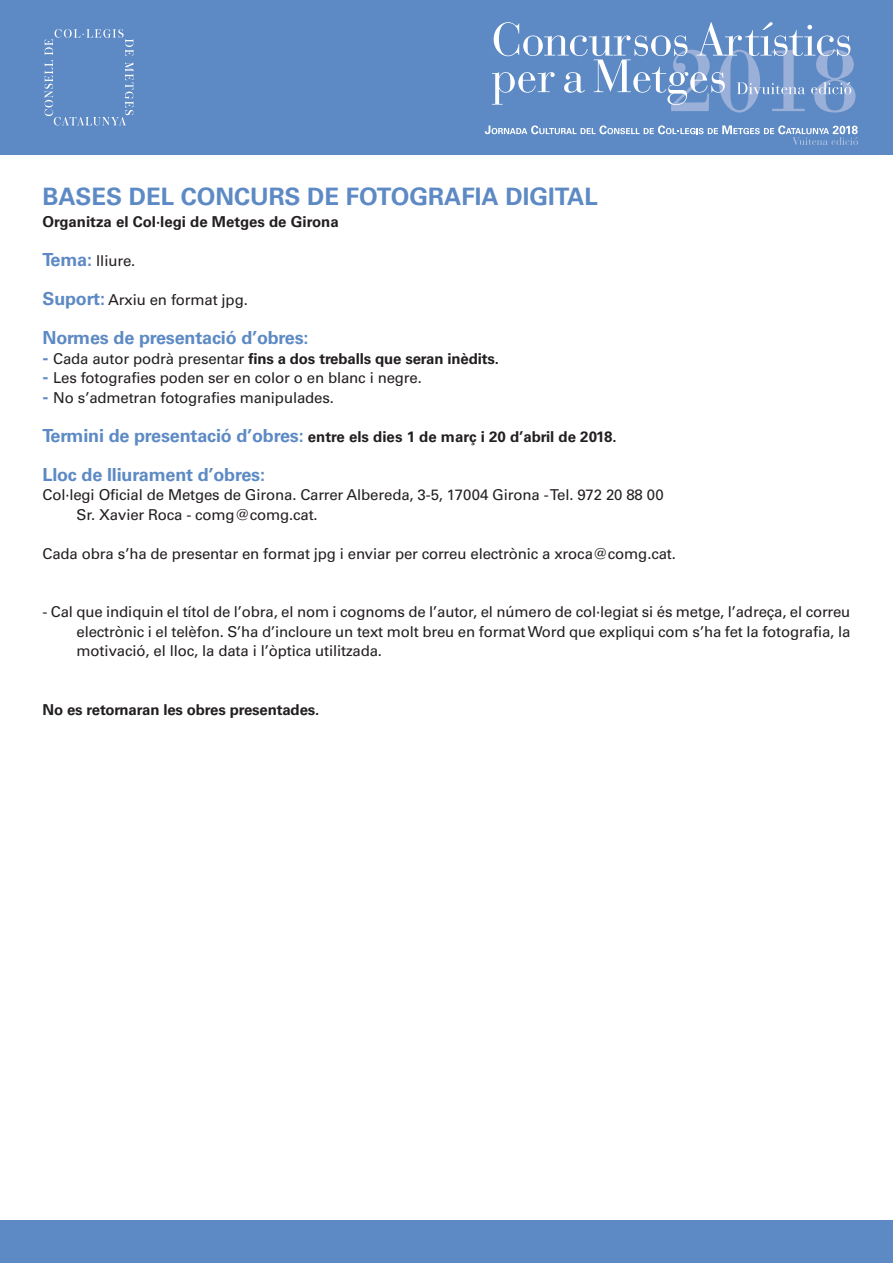
<style>
.page{position:relative;width:893px;height:1263px;background:#fff}
.page>*{position:absolute;margin:0;border:0;box-sizing:border-box;transform-origin:0 0}
.t1{font:700 24px "Univers";color:#5d8ac4}
.t2{font:700 18px "Univers";letter-spacing:-.01em;color:#5d8ac4}
.t3{font:15px/19.5px "Univers";letter-spacing:-.01em;color:#231f20}
.t4{font:700 15px "Univers";letter-spacing:-.01em;color:#231f20}
.s1{font-weight:700;font-size:18px;color:#5d8ac4}
.s2{font-size:18px;color:#5d8ac4}
.s3{font-weight:400}
</style>
<div class="page">
<div style="left:0;top:1220px;width:893px;height:43px;background:#5d8ac4"></div>
<div style="left:0;top:0;width:893px;height:154px;background:#5d8ac4"></div>
<svg style="left:492px;top:22px;width:363px;height:91px"></svg>
<svg style="left:485px;top:125px;width:373px;height:20px"></svg>
<svg style="left:45px;top:29px;width:89px;height:96px"></svg>
<p class="t1" style="left:43px;top:183px;width:557px">BASES DEL CONCURS DE FOTOGRAFIA DIGITAL</p>
<p class="t4" style="left:43px;top:213px;width:298px">Organitza el Col·legi de Metges de Girona</p>
<p class="t3" style="left:43px;top:251px;width:94px"><span class="s1">Tema:</span> lliure.</p>
<p class="t3" style="left:43px;top:290px;width:207px"><span class="s1">Suport:</span> Arxiu en format jpg.</p>
<p class="t2" style="left:43px;top:327px;width:268px">Normes de presentació d’obres:</p>
<p class="t4" style="left:43px;top:350px;width:458px"><span class="s2">-</span> <span class="s3">Cada autor podrà presentar</span> fins a dos treballs que seran inèdits.</p>
<p class="t3" style="left:43px;top:368px;width:381px"><span class="s1">-</span> Les fotografies poden ser en color o en blanc i negre.</p>
<p class="t3" style="left:43px;top:388px;width:293px"><span class="s1">-</span> No s’admetran fotografies manipulades.</p>
<p class="t4" style="left:43px;top:428px;width:576px"><span class="s2">Termini de presentació d’obres:</span> entre els dies 1 de març i 20 d’abril de 2018.</p>
<p class="t2" style="left:43px;top:464px;width:224px">Lloc de lliurament d’obres:</p>
<p class="t3" style="left:77px;top:485px;width:589px;text-indent:-34px">Col·legi Oficial de Metges de Girona. Carrer Albereda, 3-5, 17004 Girona - Tel. 972 20 88 00<br>Sr. Xavier Roca - comg@comg.cat.</p>
<p class="t3" style="left:43px;top:544px;width:635px">Cada obra s’ha de presentar en format jpg i enviar per correu electrònic a xroca@comg.cat.</p>
<p class="t3" style="left:77px;top:602px;width:775px;text-align:justify;text-indent:-34px">- Cal que indiquin el títol de l’obra, el nom i cognoms de l’autor, el número de col·legiat si és metge, l’adreça, el correu electrònic i el telèfon. S’ha d’incloure un text molt breu en format Word que expliqui com s’ha fet la fotografia, la motivació, el lloc, la data i l’òptica utilitzada.</p>
<p class="t4" style="left:43px;top:701px;width:278px">No es retornaran les obres presentades.</p>
</div>
